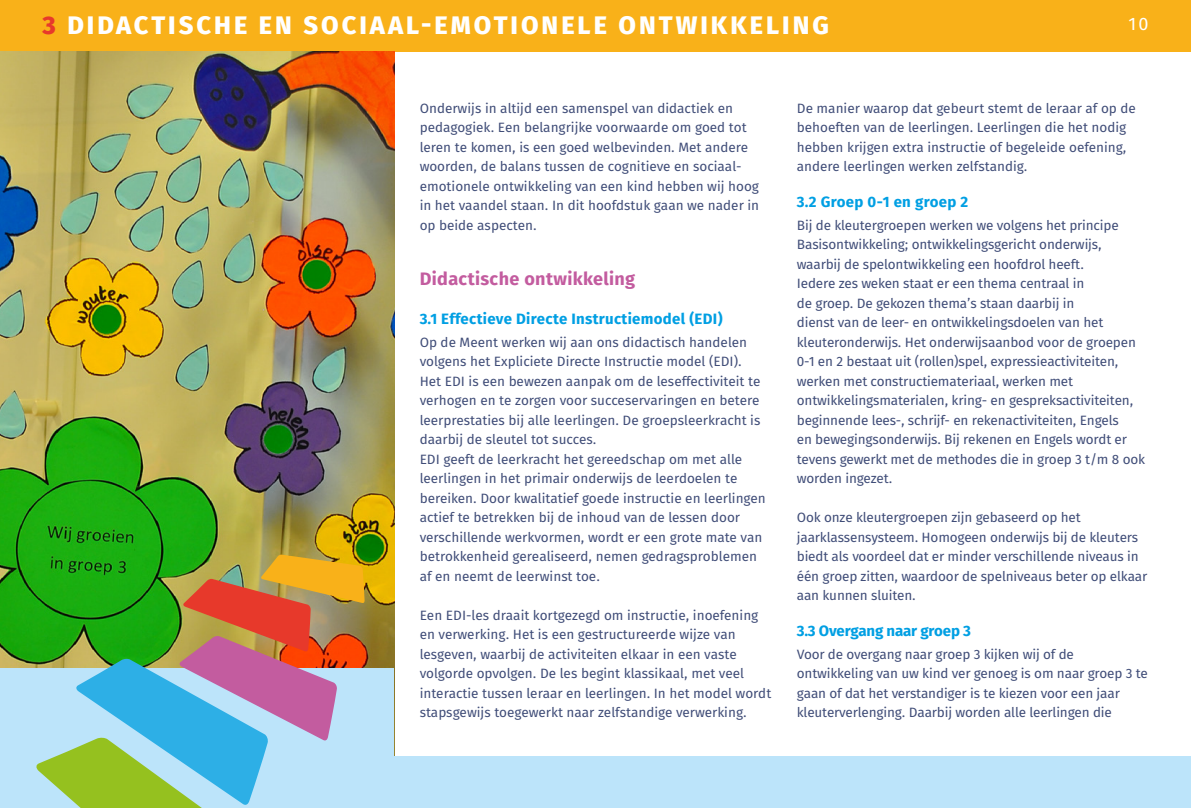
<style>
.page{position:relative;width:1191px;height:808px;background:#fff}
.page>*{position:absolute;margin:0;border:0;box-sizing:border-box;transform-origin:0 0}
.t1{font:800 25.35px "Fira Sans";letter-spacing:.12em;color:#fff}
.nieuwtussenkoppaars{font:700 18px "Fira Sans OT";letter-spacing:.02em;color:#c35c9f}
.t2{font:18px "Fira Sans";color:#fff}
.nieuwkopjeblauw{font:700 15px "Fira Sans OT";letter-spacing:.02em;color:#009fe3}
.nieuwkopjeblauw-2{font:700 15px "Fira Sans OT";letter-spacing:-.01em;color:#009fe3}
.t3{font:13.5px/19.5px "Fira Sans OT";letter-spacing:-.005em;color:#404d78}
.s1{color:#e7392b}
</style>
<div class="page">
<div style="left:0;top:0;width:1191px;height:51px;background:#f9b119"></div>
<div style="left:1px;top:757px;width:1190px;height:51px;background:#bce4fa"></div>
<img style="left:0;top:51px;width:394px;height:706px">
<div style="left:0;top:757px;width:771px;height:51px;background:#bce4fa"></div>
<div style="left:1px;top:668px;width:393px;height:97px;background:#bce4fa"></div>
<svg style="left:36px;top:555px;width:329px;height:253px"></svg>
<p class="t1" style="left:43px;top:7px;width:787px"><span class="s1">3</span> DIDACTISCHE EN SOCIAAL-EMOTIONELE ONTWIKKELING</p>
<p class="t2" style="left:1128px;top:11px;width:21px">10</p>
<p class="t3" style="left:420px;top:99px;width:341px">Onderwijs in altijd een samenspel van didactiek en pedagogiek. Een belangrijke voorwaarde om goed tot leren te komen, is een goed welbevinden. Met andere woorden, de balans tussen de cognitieve en sociaal&shy;emotionele ontwikkeling van een kind hebben wij hoog in het vaandel staan. In dit hoofdstuk gaan we nader in op beide aspecten.</p>
<p class="nieuwtussenkoppaars" style="left:420px;top:266px;width:217px">Didactische ontwikkeling</p>
<p class="nieuwkopjeblauw" style="left:420px;top:308px;width:304px">3.1 Effectieve Directe Instructiemodel (EDI)</p>
<p class="t3" style="left:420px;top:333px;width:342px">Op de Meent werken wij aan ons didactisch handelen volgens het Expliciete Directe Instructie model (EDI).<br>Het EDI is een bewezen aanpak om de leseffectiviteit te verhogen en te zorgen voor succeservaringen en betere leerprestaties bij alle leerlingen. De groepsleerkracht is daarbij de sleutel tot succes.</p>
<p class="t3" style="left:420px;top:450px;width:348px">EDI geeft de leerkracht het gereedschap om met alle leerlingen in het primair onderwijs de leerdoelen te bereiken. Door kwalitatief goede instructie en leerlingen actief te betrekken bij de inhoud van de lessen door verschillende werkvormen, wordt er een grote mate van betrokkenheid gerealiseerd, nemen gedragsproblemen af en neemt de leerwinst toe.</p>
<p class="t3" style="left:420px;top:606px;width:353px">Een EDI-les draait kortgezegd om instructie, inoefening en verwerking. Het is een gestructureerde wijze van lesgeven, waarbij de activiteiten elkaar in een vaste volgorde opvolgen. De les begint klassikaal, met veel interactie tussen leraar en leerlingen. In het model wordt stapsgewijs toegewerkt naar zelfstandige verwerking.</p>
<p class="t3" style="left:797px;top:99px;width:340px">De manier waarop dat gebeurt stemt de leraar af op de behoeften van de leerlingen. Leerlingen die het nodig hebben krijgen extra instructie of begeleide oefening, andere leerlingen werken zelfstandig.</p>
<p class="nieuwkopjeblauw" style="left:797px;top:191px;width:173px">3.2 Groep 0-1 en groep 2</p>
<p class="t3" style="left:797px;top:216px;width:350px">Bij de kleutergroepen werken we volgens het principe Basisontwikkeling; ontwikkelingsgericht onderwijs, waarbij de spelontwikkeling een hoofdrol heeft.<br>Iedere zes weken staat er een thema centraal in<br>de groep. De gekozen thema’s staan daarbij in<br>dienst van de leer- en ontwikkelingsdoelen van het kleuteronderwijs. Het onderwijsaanbod voor de groepen 0-1 en 2 bestaat uit (rollen)spel, expressieactiviteiten, werken met constructiemateriaal, werken met ontwikkelingsmaterialen, kring- en gespreksactiviteiten, beginnende lees-, schrijf- en rekenactiviteiten, Engels<br>en bewegingsonderwijs. Bij rekenen en Engels wordt er tevens gewerkt met de methodes die in groep 3 t/m 8 ook worden ingezet.</p>
<p class="t3" style="left:797px;top:509px;width:352px">Ook onze kleutergroepen zijn gebaseerd op het jaarklassensysteem. Homogeen onderwijs bij de kleuters biedt als voordeel dat er minder verschillende niveaus in één groep zitten, waardoor de spelniveaus beter op elkaar aan kunnen sluiten.</p>
<p class="nieuwkopjeblauw-2" style="left:797px;top:620px;width:176px">3.3 Overgang naar groep 3</p>
<p class="t3" style="left:797px;top:645px;width:352px">Voor de overgang naar groep 3 kijken wij of de ontwikkeling van uw kind ver genoeg is om naar groep 3 te</p>
<p class="t3" style="left:797px;top:684px;width:324px">gaan of dat het verstandiger is te kiezen voor een jaar kleuterverlenging. Daarbij worden alle leerlingen die</p>
</div>
